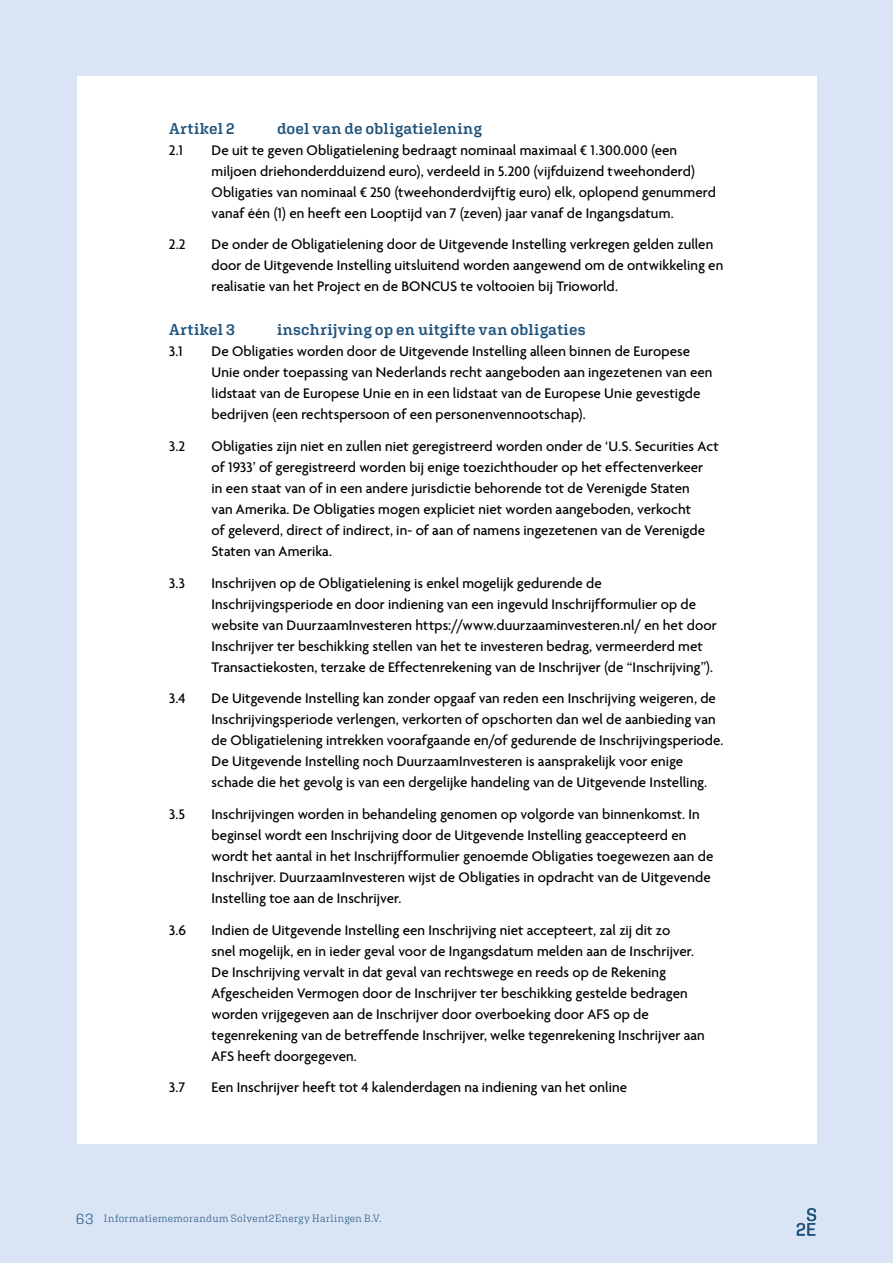
<style>
.page{position:relative;width:893px;height:1263px;background:#d9e4f5}
.page>*{position:absolute;margin:0;border:0;box-sizing:border-box;transform-origin:0 0}
.Bijlage_-_artikel_kopje{font:600 15.75px "Aglet Slab";letter-spacing:.015em;color:#20537c}
.Bijlage_-_Artikelen{font:500 15px/21px "Agenda One";letter-spacing:.005em;color:#000}
.t1{font:300 10.5px "Aglet Slab";letter-spacing:.03em;color:#20537c}
.s1{font-size:15px}
</style>
<div class="page">
<div style="left:77px;top:77px;width:739px;height:1067px;background:#fff"></div>
<svg style="left:797px;top:1208px;width:19px;height:28px"></svg>
<p class="Bijlage_-_artikel_kopje" style="left:169px;top:119px;width:67px">Artikel 2</p>
<p class="Bijlage_-_artikel_kopje" style="left:277px;top:119px;width:206px">doel van de obligatielening</p>
<p class="Bijlage_-_Artikelen" style="left:169px;top:140px;width:16px">2.1</p>
<p class="Bijlage_-_Artikelen" style="left:212px;top:140px;width:506px">De uit te geven Obligatielening bedraagt nominaal maximaal € 1.300.000 (een miljoen driehonderdduizend euro), verdeeld in 5.200 (vijfduizend tweehonderd)<br>Obligaties van nominaal € 250 (tweehonderdvijftig euro) elk, oplopend genummerd vanaf één (1) en heeft een Looptijd van 7 (zeven) jaar vanaf de Ingangsdatum.</p>
<p class="Bijlage_-_Artikelen" style="left:169px;top:234px;width:18px">2.2</p>
<p class="Bijlage_-_Artikelen" style="left:212px;top:234px;width:513px">De onder de Obligatielening door de Uitgevende Instelling verkregen gelden zullen door de Uitgevende Instelling uitsluitend worden aangewend om de ontwikkeling en realisatie van het Project en de BONCUS te voltooien bij Trioworld.</p>
<p class="Bijlage_-_artikel_kopje" style="left:169px;top:320px;width:68px">Artikel 3</p>
<p class="Bijlage_-_artikel_kopje" style="left:277px;top:320px;width:310px">inschrijving op en uitgifte van obligaties</p>
<p class="Bijlage_-_Artikelen" style="left:169px;top:341px;width:15px">3.1</p>
<p class="Bijlage_-_Artikelen" style="left:212px;top:341px;width:502px">De Obligaties worden door de Uitgevende Instelling alleen binnen de Europese Unie onder toepassing van Nederlands recht aangeboden aan ingezetenen van een lidstaat van de Europese Unie en in een lidstaat van de Europese Unie gevestigde bedrijven (een rechtspersoon of een personenvennootschap).</p>
<p class="Bijlage_-_Artikelen" style="left:169px;top:436px;width:18px">3.2</p>
<p class="Bijlage_-_Artikelen" style="left:212px;top:436px;width:509px">Obligaties zijn niet en zullen niet geregistreerd worden onder de ‘U.S. Securities Act of 1933’ of geregistreerd worden bij enige toezichthouder op het effectenverkeer<br>in een staat van of in een andere jurisdictie behorende tot de Verenigde Staten<br>van Amerika. De Obligaties mogen expliciet niet worden aangeboden, verkocht<br>of geleverd, direct of indirect, in- of aan of namens ingezetenen van de Verenigde Staten van Amerika.</p>
<p class="Bijlage_-_Artikelen" style="left:169px;top:572px;width:18px">3.3</p>
<p class="Bijlage_-_Artikelen" style="left:212px;top:572px;width:507px">Inschrijven op de Obligatielening is enkel mogelijk gedurende de Inschrijvingsperiode en door indiening van een ingevuld Inschrijfformulier op de website van DuurzaamInvesteren https://www.duurzaaminvesteren.nl/ en het door Inschrijver ter beschikking stellen van het te investeren bedrag, vermeerderd met Transactiekosten, terzake de Effectenrekening van de Inschrijver (de “Inschrijving”).</p>
<p class="Bijlage_-_Artikelen" style="left:169px;top:688px;width:18px">3.4</p>
<p class="Bijlage_-_Artikelen" style="left:212px;top:688px;width:513px">De Uitgevende Instelling kan zonder opgaaf van reden een Inschrijving weigeren, de Inschrijvingsperiode verlengen, verkorten of opschorten dan wel de aanbieding van de Obligatielening intrekken voorafgaande en/of gedurende de Inschrijvingsperiode.<br>De Uitgevende Instelling noch DuurzaamInvesteren is aansprakelijk voor enige schade die het gevolg is van een dergelijke handeling van de Uitgevende Instelling.</p>
<p class="Bijlage_-_Artikelen" style="left:169px;top:804px;width:18px">3.5</p>
<p class="Bijlage_-_Artikelen" style="left:212px;top:804px;width:503px">Inschrijvingen worden in behandeling genomen op volgorde van binnenkomst. In beginsel wordt een Inschrijving door de Uitgevende Instelling geaccepteerd en wordt het aantal in het Inschrijfformulier genoemde Obligaties toegewezen aan de Inschrijver. DuurzaamInvesteren wijst de Obligaties in opdracht van de Uitgevende Instelling toe aan de Inschrijver.</p>
<p class="Bijlage_-_Artikelen" style="left:169px;top:919px;width:19px">3.6</p>
<p class="Bijlage_-_Artikelen" style="left:212px;top:919px;width:495px">Indien de Uitgevende Instelling een Inschrijving niet accepteert, zal zij dit zo<br>snel mogelijk, en in ieder geval voor de Ingangsdatum melden aan de Inschrijver.<br>De Inschrijving vervalt in dat geval van rechtswege en reeds op de Rekening Afgescheiden Vermogen door de Inschrijver ter beschikking gestelde bedragen worden vrijgegeven aan de Inschrijver door overboeking door AFS op de tegenrekening van de betreffende Inschrijver, welke tegenrekening Inschrijver aan AFS heeft doorgegeven.</p>
<p class="Bijlage_-_Artikelen" style="left:169px;top:1077px;width:18px">3.7</p>
<p class="Bijlage_-_Artikelen" style="left:212px;top:1077px;width:417px">Een Inschrijver heeft tot 4 kalenderdagen na indiening van het online</p>
<p class="t1" style="left:76px;top:1212px;width:307px"><span class="s1">63</span> Informatiememorandum Solvent2Energy Harlingen B.V.</p>
</div>
